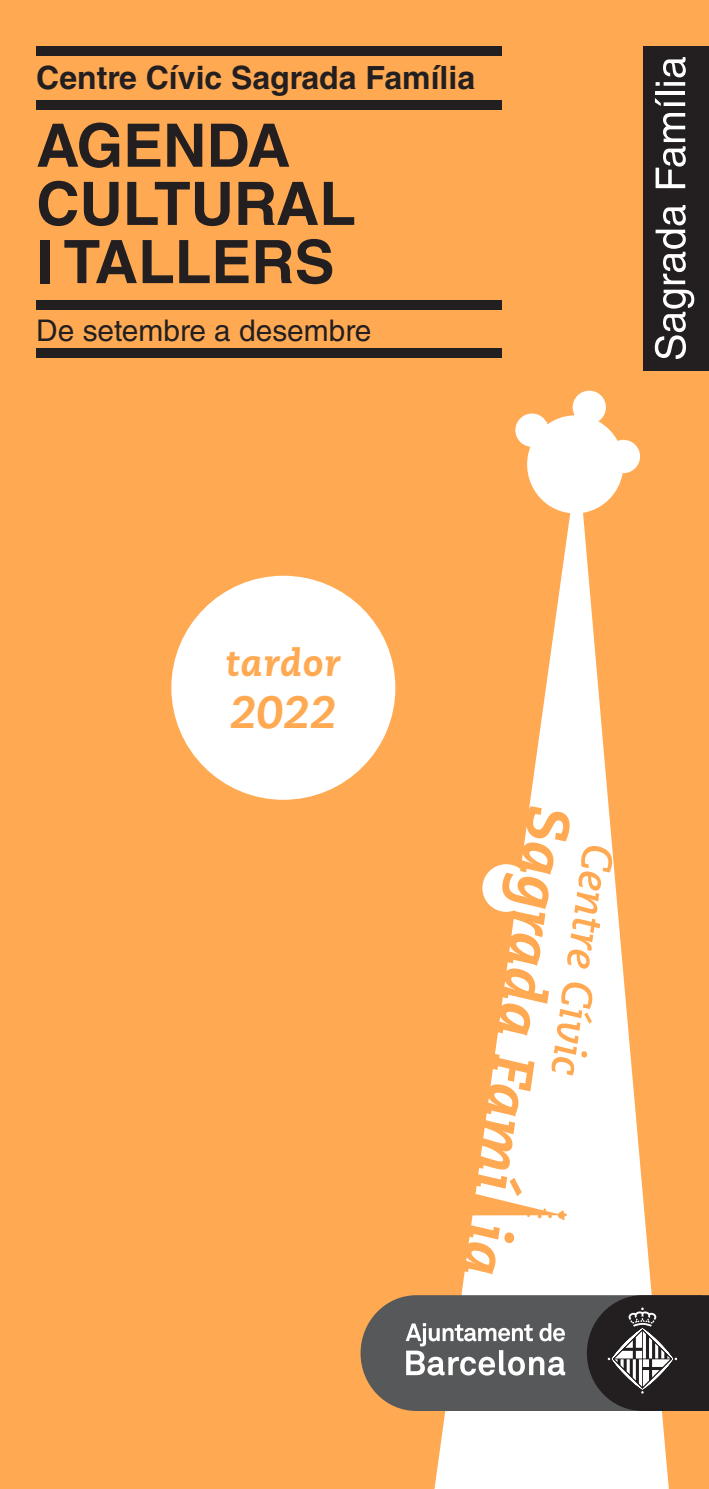
<style>
.page{position:relative;width:709px;height:1489px;background:#fff}
.page>*{position:absolute;margin:0;border:0;box-sizing:border-box;transform-origin:0 0}
.t1{font:700 60px "Helvetica LT Std";color:#231f20}
.AtivitatesCult{font:italic 800 45px "Caecilia LT Std";color:#ffaa53}
.AtivitatesCult-2{font:italic 800 37.5px "Caecilia LT Std";letter-spacing:.03em;color:#ffaa53}
.t2{font:700 32px "Helvetica LT Std";color:#231f20}
.t3{font:29.75px "Helvetica LT Std";color:#231f20}
</style>
<div class="page">
<div style="left:0;top:0;width:709px;height:1488px;background:#ffaa53"></div>
<svg style="left:392px;top:390px;width:310px;height:1098px"></svg>
<svg style="left:499px;top:1011px;width:26px;height:15px"></svg>
<svg style="left:509px;top:941px;width:26px;height:15px"></svg>
<svg style="left:504px;top:976px;width:26px;height:15px"></svg>
<svg style="left:522px;top:850px;width:26px;height:15px"></svg>
<div style="left:171px;top:575px;width:224px;height:224px;background:#fff;border-radius:50%"></div>
<div style="left:644px;top:46px;width:65px;height:324px;background:#231f20"></div>
<svg style="left:654px;top:290px;width:40px;height:69px"></svg>
<svg style="left:655px;top:205px;width:31px;height:79px"></svg>
<svg style="left:655px;top:113px;width:31px;height:75px"></svg>
<svg style="left:655px;top:98px;width:30px;height:8px"></svg>
<hr style="left:655px;top:92px;width:30px;height:3px;background:#fff">
<svg style="left:655px;top:57px;width:31px;height:29px"></svg>
<div style="left:37px;top:46px;width:465px;height:10px;background:#231f20"></div>
<div style="left:37px;top:100px;width:465px;height:10px;background:#231f20"></div>
<div style="left:36px;top:348px;width:465px;height:10px;background:#231f20"></div>
<div style="left:36px;top:300px;width:465px;height:10px;background:#231f20"></div>
<svg style="left:360px;top:1295px;width:349px;height:115px"></svg>
<p class="t2" style="left:36px;top:58px;width:440px">Centre Cívic Sagrada Família</p>
<p class="t1" style="left:36px;top:109px;width:256px">AGENDA</p>
<p class="t1" style="left:36px;top:167px;width:321px">CULTURAL</p>
<p class="t1" style="left:36px;top:225px;width:300px">I TALLERS</p>
<p class="t3" style="left:36px;top:314px;width:336px">De setembre a desembre</p>
<p class="AtivitatesCult-2" style="left:225px;top:640px;width:117px">tardor</p>
<p class="AtivitatesCult" style="left:230px;top:686px;width:108px">2022</p>
</div>
